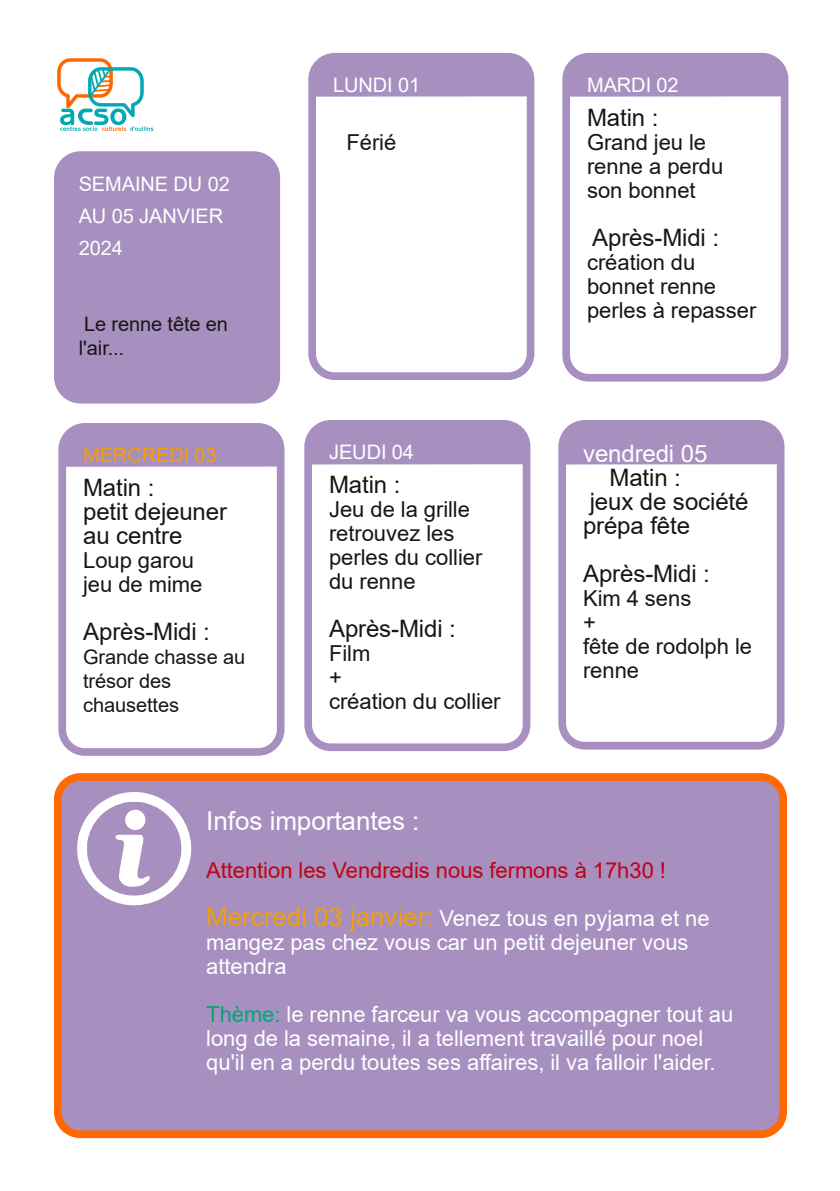
<style>
.page{position:relative;width:840px;height:1191px;background:#fff}
.page>*{position:absolute;margin:0;border:0;box-sizing:border-box;transform-origin:0 0}
.t1{font:26px "Arial";color:#fff}
.t2{font:24px/24px "Arial";letter-spacing:-.005em;color:#181715}
.t3{font:22px/24px "Arial";color:#181715}
.t4{font:22px/24px "Arial";color:#fff}
.t5{font:22px/48px "Arial";color:#bf0413}
.t6{font:20px/24px "Arial";letter-spacing:-.005em;color:#181715}
.t7{font:20px/32px "Arial";letter-spacing:-.005em;color:#fff}
.t8{font:20px "Arial";letter-spacing:-.005em;color:#f29f05}
.s1{color:#fff}
.s2{font-size:26px;color:#f29f05}
.s3{color:#02a676}
</style>
<div class="page">
<div style="left:313px;top:429px;width:208px;height:35px;background:#a78fbf"></div>
<div style="left:567px;top:429px;width:208px;height:35px;background:#a78fbf"></div>
<div style="left:67px;top:432px;width:208px;height:35px;background:#a78fbf"></div>
<div style="left:571px;top:62px;width:208px;height:35px;background:#a78fbf"></div>
<div style="left:317px;top:62px;width:208px;height:35px;background:#a78fbf"></div>
<div style="left:58px;top:777px;width:724px;height:357px;background:#a78fbf;border-radius:23px"></div>
<div style="left:54px;top:773px;width:732px;height:365px;border:8px solid #ff6803;border-radius:23px"></div>
<svg style="left:57px;top:58px;width:96px;height:73px"></svg>
<div style="left:308px;top:53px;width:226px;height:327px;border:8px solid #a78fbf;border-radius:23px"></div>
<div style="left:562px;top:53px;width:226px;height:328px;border:8px solid #a78fbf;border-radius:23px"></div>
<div style="left:58px;top:423px;width:226px;height:333px;border:8px solid #a78fbf;border-radius:23px"></div>
<div style="left:304px;top:420px;width:226px;height:331px;border:8px solid #a78fbf;border-radius:23px"></div>
<div style="left:558px;top:420px;width:226px;height:329px;border:8px solid #a78fbf;border-radius:23px"></div>
<svg style="left:77px;top:792px;width:115px;height:114px"></svg>
<div style="left:58px;top:155px;width:218px;height:245px;background:#a78fbf;border-radius:23px"></div>
<div style="left:54px;top:151px;width:226px;height:252px;border:8px solid #a78fbf;border-radius:23px"></div>
<p class="t7" style="left:79px;top:168px;width:152px">SEMAINE DU 02<br>AU 05 JANVIER<br>2024</p>
<p class="t6" style="left:79px;top:312px;width:151px">Le renne tête en l'air...</p>
<p class="t8" style="left:83px;top:444px;width:135px">MERCREDI 03</p>
<p class="t2" style="left:83px;top:476px;width:145px">Matin :<br>petit dejeuner au centre</p>
<p class="t3" style="left:83px;top:548px;width:121px">Loup garou jeu de mime</p>
<p class="t2" style="left:83px;top:620px;width:128px">Après-Midi :</p>
<p class="t6" style="left:83px;top:645px;width:163px">Grande chasse au trésor des chausettes</p>
<p class="t7" style="left:333px;top:69px;width:89px">LUNDI 01</p>
<p class="t3" style="left:333px;top:130px;width:65px"><span class="s1">F</span>Férié</p>
<p class="t7" style="left:329px;top:436px;width:86px">JEUDI 04</p>
<p class="t2" style="left:329px;top:473px;width:73px">Matin :</p>
<p class="t3" style="left:329px;top:497px;width:155px">Jeu de la grille retrouvez les perles du collier du renne</p>
<p class="t2" style="left:329px;top:617px;width:128px">Après-Midi :</p>
<p class="t3" style="left:329px;top:641px;width:173px">Film<br>+<br>création du collier</p>
<p class="t7" style="left:586px;top:69px;width:93px">MARDI 02</p>
<p class="t2" style="left:586px;top:106px;width:73px">Matin :</p>
<p class="t3" style="left:586px;top:130px;width:138px">Grand jeu le renne a perdu son bonnet</p>
<p class="t2" style="left:592px;top:226px;width:128px">Après-Midi :</p>
<p class="t3" style="left:586px;top:250px;width:171px">création du bonnet renne perles à repasser</p>
<p class="t2" style="left:582px;top:442px;width:167px"><span class="s1">vendredi 05<br>23</span>Matin :<br>jeux de société prépa fête</p>
<p class="t2" style="left:582px;top:562px;width:128px">Après-Midi :</p>
<p class="t3" style="left:582px;top:586px;width:170px">Kim 4 sens<br>+<br>fête de rodolph le renne</p>
<p class="t1" style="left:206px;top:806px;width:215px">Infos importantes :</p>
<p class="t5" style="left:206px;top:846px;width:504px">Attention les Vendredis nous fermons à 17h30 !<br><span class="s2">Mercredi 03 janvier:</span> <span class="s1">Venez tous en pyjama et ne</span></p>
<p class="t4" style="left:206px;top:930px;width:483px">mangez pas chez vous car un petit dejeuner vous attendra</p>
<p class="t4" style="left:206px;top:1002px;width:528px"><span class="s3">Thème:</span> le renne farceur va vous accompagner tout au long de la semaine, il a tellement travaillé pour noel qu'il en a perdu toutes ses affaires, il va falloir l'aider.</p>
</div>
